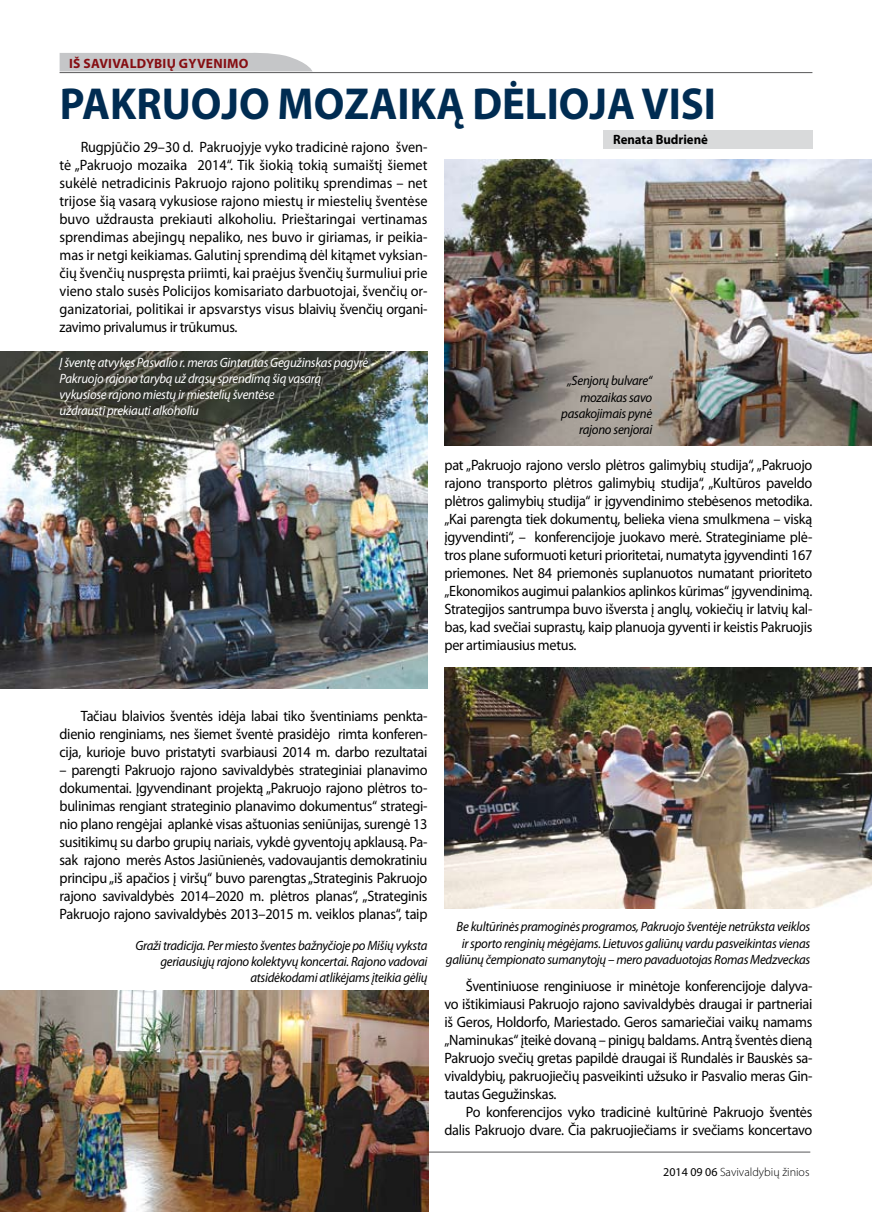
<style>
.page{position:relative;width:872px;height:1212px;background:#fff}
.page>*{position:absolute;margin:0;border:0;box-sizing:border-box;transform-origin:0 0}
.t1{font:700 45px "Myriad Pro";color:#002c52;scale:.95 1}
.t2{font:15px/18px "Myriad Pro";letter-spacing:-.02em;color:#000;text-align:justify;scale:.95 1}
.t3{font:italic 13.5px/16.2px "Myriad Pro";letter-spacing:-.02em;color:#000;text-align:right;scale:.95 1}
.t4{font:italic 13.5px/16.2px "Myriad Pro";letter-spacing:-.02em;color:#fff;scale:.95 1}
.t5{font:700 13.5px "Myriad Pro";letter-spacing:.02em;color:#860e12}
.t6{font:700 13.5px "Myriad Pro";color:#000;scale:.95 1}
.t7{font:300 12px "Myriad Pro";color:#000}
.s1{font-weight:400}
</style>
<div class="page">
<hr style="left:60px;top:72px;width:752px;height:1px;background:#58585a">
<svg style="left:60px;top:52px;width:252px;height:19px;background:#cacbcd"></svg>
<hr style="left:57px;top:1152px;width:753px;height:1px;background:#58585a">
<div style="left:603px;top:130px;width:209px;height:18px;background:#d9dadb"></div>
<img style="left:0;top:990px;width:429px;height:222px">
<img style="left:0;top:351px;width:427px;height:337px">
<img style="left:444px;top:667px;width:428px;height:241px">
<img style="left:444px;top:159px;width:427px;height:286px">
<p class="t5" style="left:69px;top:55px;width:181px">IŠ SAVIVALDYBIŲ GYVENIMO</p>
<h1 class="t1" style="left:60px;top:74px;width:692px">PAKRUOJO MOZAIKĄ DĖLIOJA VISI</h1>
<p class="t6" style="left:613px;top:130px;width:101px">RENATA BUDRIENĖ</p>
<p class="t2" style="left:60px;top:138px;width:389px;text-indent:21px">Rugpjūčio 29–30 d. Pakruojyje vyko tradicinė rajono šven&shy;tė „Pakruojo mozaika 2014“. Tik šiokią tokią sumaištį šiemet sukėlė netradicinis Pakruojo rajono politikų sprendimas – net trijose šią vasarą vykusiose rajono miestų ir miestelių šventėse buvo uždrausta prekiauti alkoholiu. Prieštaringai vertinamas sprendimas abejingų nepaliko, nes buvo ir giriamas, ir peikia&shy;mas ir netgi keikiamas. Galutinį sprendimą dėl kitąmet vyksian&shy;čių švenčių nuspręsta priimti, kai praėjus švenčių šurmuliui prie vieno stalo susės Policijos komisariato darbuotojai, švenčių or&shy;ganizatoriai, politikai ir apsvarstys visus blaivių švenčių organi&shy;zavimo privalumus ir trūkumus.</p>
<p class="t4" style="left:60px;top:354px;width:326px">Į šventę atvykęs Pasvalio r. meras Gintautas Gegužinskas pagyrė Pakruojo rajono tarybą už drąsų sprendimą šią vasarą vykusiose rajono miestų ir miestelių šventėse<br>uždrausti prekiauti alkoholiu</p>
<p class="t3" style="left:561px;top:373px;width:97px">„Senjorų bulvare“ mozaikas savo pasakojimais pynė rajono senjorai</p>
<p class="t2" style="left:444px;top:456px;width:389px">pat „Pakruojo rajono verslo plėtros galimybių studija“, „Pakruojo rajono transporto plėtros galimybių studija“, „Kultūros paveldo plėtros galimybių studija“ ir įgyvendinimo stebėsenos metodika. „Kai parengta tiek dokumentų, belieka viena smulkmena – viską įgyvendinti“, – konferencijoje juokavo merė. Strateginiame plė&shy;tros plane suformuoti keturi prioritetai, numatyta įgyvendinti 167 priemones. Net 84 priemonės suplanuotos numatant prioriteto „Ekonomikos augimui palankios aplinkos kūrimas“ įgyvendinimą.<br>Strategijos santrumpa buvo išversta į anglų, vokiečių ir latvių kal&shy;bas, kad svečiai suprastų, kaip planuoja gyventi ir keistis Pakruojis per artimiausius metus.</p>
<p class="t2" style="left:60px;top:707px;width:389px;text-indent:21px">Tačiau blaivios šventės idėja labai tiko šventiniams penkta&shy;dienio renginiams, nes šiemet šventė prasidėjo rimta konferen&shy;cija, kurioje buvo pristatyti svarbiausi 2014 m. darbo rezultatai</p>
<p class="t2" style="left:60px;top:761px;width:389px">– parengti Pakruojo rajono savivaldybės strateginiai planavimo dokumentai. Įgyvendinant projektą „Pakruojo rajono plėtros to&shy;bulinimas rengiant strateginio planavimo dokumentus“ strategi&shy;nio plano rengėjai aplankė visas aštuonias seniūnijas, surengė 13 susitikimų su darbo grupių nariais, vykdė gyventojų apklausą. Pa&shy;sak rajono merės Astos Jasiūnienės, vadovaujantis demokratiniu principu „iš apačios į viršų“ buvo parengtas „Strateginis Pakruojo rajono savivaldybės 2014–2020 m. plėtros planas“, „Strateginis Pakruojo rajono savivaldybės 2013–2015 m. veiklos planas“, taip</p>
<p class="t3" style="left:135px;top:937px;width:309px">Graži tradicija. Per miesto šventes bažnyčioje po Mišių vyksta geriausiųjų rajono kolektyvų koncertai. Rajono vadovai atsidėkodami atlikėjams įteikia gėlių</p>
<p class="t3" style="left:446px;top:918px;width:385px">Be kultūrinės pramoginės programos, Pakruojo šventėje netrūksta veiklos<br>ir sporto renginių mėgėjams. Lietuvos galiūnų vardu pasveikintas vienas galiūnų čempionato sumanytojų – mero pavaduotojas Romas Medzveckas</p>
<p class="t2" style="left:444px;top:977px;width:389px;text-indent:21px">Šventiniuose renginiuose ir minėtoje konferencijoje dalyva&shy;vo ištikimiausi Pakruojo rajono savivaldybės draugai ir partneriai iš Geros, Holdorfo, Mariestado. Geros samariečiai vaikų namams „Naminukas“ įteikė dovaną – pinigų baldams. Antrą šventės dieną Pakruojo svečių gretas papildė draugai iš Rundalės ir Bauskės sa&shy;vivaldybių, pakruojiečių pasveikinti užsuko ir Pasvalio meras Gin&shy;tautas Gegužinskas.</p>
<p class="t2" style="left:444px;top:1103px;width:389px;text-align:right">Po konferencijos vyko tradicinė kultūrinė Pakruojo šventės dalis Pakruojo dvare. Čia pakruojiečiams ir svečiams koncertavo</p>
<p class="t7" style="left:663px;top:1165px;width:148px"><span class="s1">2014 09 06</span> Savivaldybių žinios</p>
</div>
